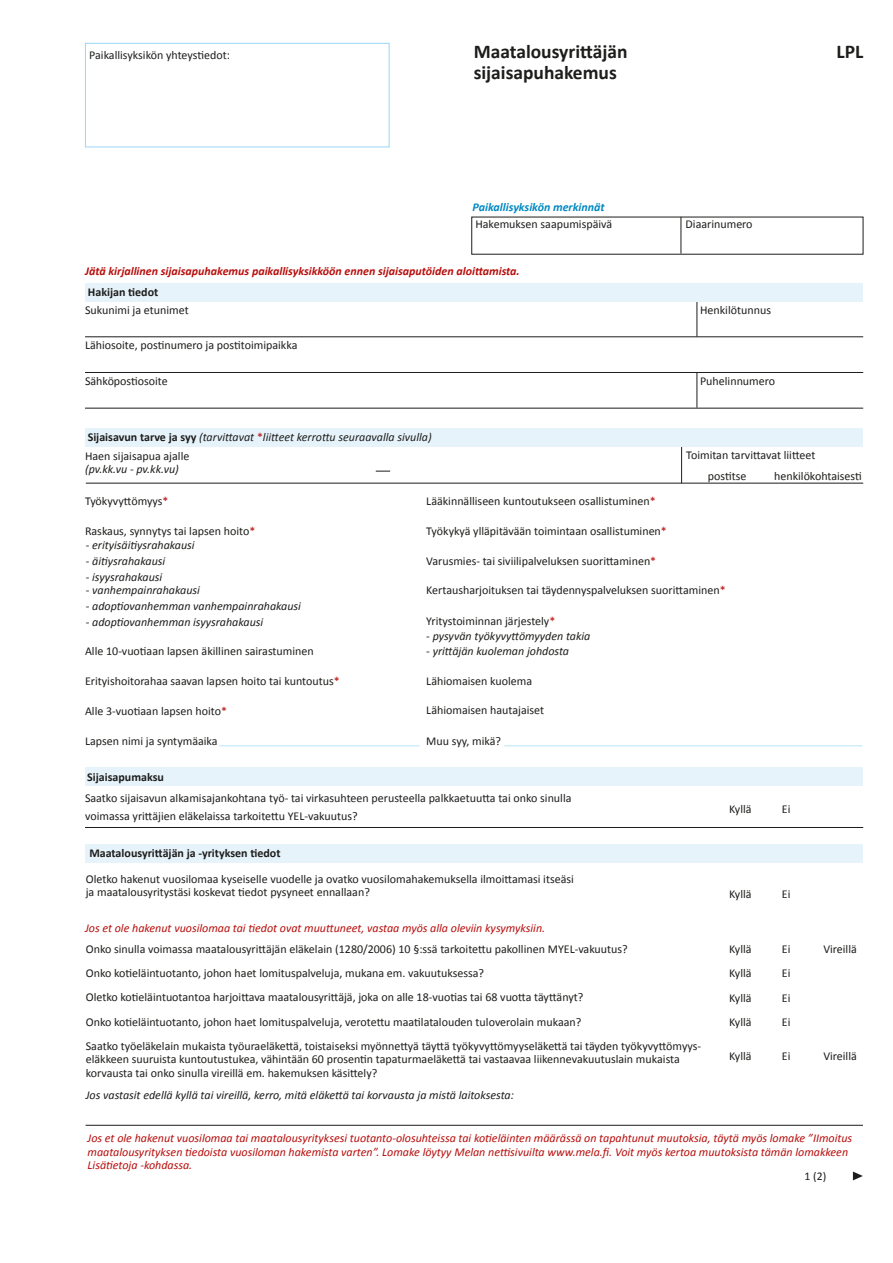
<style>
.page{position:relative;width:893px;height:1263px;background:#fff}
.page>*{position:absolute;margin:0;border:0;box-sizing:border-box;transform-origin:0 0}
.H1_PÄÄOTSIKKO{font:700 19.5px/21px "Calibri";color:#1d1d1b}
.LPL{font:700 19.5px "Calibri";color:#1d1d1b}
.p_LEIPÄ_1{font:12px/13.5px "Calibri";color:#1d1d1b}
.p_LEIPÄ_1-2{font:italic 12px/13.5px "Calibri";color:#b70e0c}
.p_leipä_italic{font:italic 12px "Calibri";color:#1d1d1b}
.p_LEIPÄ_1-3{font:italic 12px "Calibri";color:#1d1d1b}
.p_LEIPÄ_1-4{font:italic 700 12px "Calibri";color:#b70e0c}
.H2_väliotsikko{font:italic 12px "Calibri";color:#1d1d1b}
.H2_väliotsikko-2{font:700 12px "Calibri";color:#1d1d1b}
.t1{font:italic 700 12px "Calibri";color:#0088c2}
.t2{font:11.7px "Calibri";color:#1d1d1b}
.s1{font-weight:700;font-style:normal}
.s2{font-style:normal;color:#b70e0c}
.s3{color:#b70e0c}
</style>
<div class="page">
<hr style="left:681px;top:437px;width:1px;height:46px;background:#1d1d1b">
<hr style="left:86px;top:483px;width:777px;height:1px;background:#1d1d1b">
<div style="left:86px;top:428px;width:777px;height:18px;background:#e7f3fb"></div>
<div style="left:85px;top:844px;width:778px;height:19px;background:#e7f3fb"></div>
<hr style="left:86px;top:1125px;width:777px;height:1px;background:#1d1d1b">
<div style="left:85px;top:43px;width:304px;height:104px;border:1px solid #98d7f7"></div>
<div style="left:85px;top:767px;width:778px;height:19px;background:#e7f3fb"></div>
<hr style="left:85px;top:827px;width:778px;height:1px;background:#1d1d1b">
<svg style="left:376px;top:471px;width:14px;height:1px"></svg>
<hr style="left:219px;top:745px;width:200px;height:1px;background:#bae3fa">
<hr style="left:504px;top:745px;width:358px;height:1px;background:#bae3fa">
<svg style="left:853px;top:1171px;width:10px;height:9px"></svg>
<hr style="left:696px;top:290px;width:1px;height:46px;background:#1d1d1b">
<div style="left:86px;top:283px;width:777px;height:19px;background:#e7f3fb"></div>
<hr style="left:85px;top:336px;width:778px;height:1px;background:#1d1d1b">
<hr style="left:85px;top:372px;width:778px;height:1px;background:#1d1d1b">
<hr style="left:85px;top:408px;width:778px;height:1px;background:#1d1d1b">
<hr style="left:696px;top:373px;width:1px;height:35px;background:#1d1d1b">
<hr style="left:681px;top:217px;width:1px;height:36px;background:#1d1d1b">
<p class="p_LEIPÄ_1" style="left:89px;top:48px;width:142px">Paikallisyksikön yhteystiedot:</p>
<h1 class="H1_PÄÄOTSIKKO" style="left:474px;top:41px;width:155px">Maatalousyrittäjän sijaisapuhakemus</h1>
<p class="t1" style="left:473px;top:200px;width:134px">Paikallisyksikön merkinnät</p>
<p class="p_LEIPÄ_1" style="left:475px;top:217px;width:138px">Hakemuksen saapumispäivä</p>
<p class="p_LEIPÄ_1" style="left:686px;top:217px;width:69px">Diaarinumero</p>
<p class="p_LEIPÄ_1-4" style="left:85px;top:263px;width:436px">Jätä kirjallinen sijaisapuhakemus paikallisyksikköön ennen sijaisaputöiden aloittamista.</p>
<h2 class="H2_väliotsikko-2" style="left:88px;top:284px;width:72px">Hakijan tiedot</h2>
<p class="p_LEIPÄ_1" style="left:85px;top:303px;width:105px">Sukunimi ja etunimet</p>
<p class="p_LEIPÄ_1" style="left:85px;top:338px;width:214px">Lähiosoite, postinumero ja postitoimipaikka</p>
<p class="p_LEIPÄ_1" style="left:85px;top:374px;width:84px">Sähköpostiosoite</p>
<h2 class="H2_väliotsikko" style="left:88px;top:429px;width:346px"><span class="s1">Sijaisavun tarve ja syy</span> (tarvittavat <span class="s2">*</span>liitteet kerrottu seuraavalla sivulla)</h2>
<p class="p_LEIPÄ_1" style="left:700px;top:303px;width:72px">Henkilötunnus</p>
<p class="p_LEIPÄ_1" style="left:700px;top:374px;width:77px">Puhelinnumero</p>
<p class="LPL" style="left:836px;top:39px;width:28px">LPL</p>
<p class="p_LEIPÄ_1" style="left:85px;top:449px;width:106px">Haen sijaisapua ajalle</p>
<p class="p_LEIPÄ_1-3" style="left:85px;top:461px;width:95px">(pv.kk.vu - pv.kk.vu)</p>
<p class="p_LEIPÄ_1" style="left:686px;top:448px;width:131px">Toimitan tarvittavat liitteet</p>
<p class="p_LEIPÄ_1" style="left:708px;top:469px;width:40px">postitse</p>
<p class="p_LEIPÄ_1" style="left:774px;top:469px;width:89px">henkilökohtaisesti</p>
<p class="p_LEIPÄ_1" style="left:85px;top:494px;width:85px">Työkyvyttömyys<span class="s3">*</span></p>
<p class="p_LEIPÄ_1" style="left:426px;top:494px;width:231px">Lääkinnälliseen kuntoutukseen osallistuminen<span class="s3">*</span></p>
<p class="p_LEIPÄ_1" style="left:426px;top:524px;width:242px">Työkykyä ylläpitävään toimintaan osallistuminen<span class="s3">*</span></p>
<p class="p_LEIPÄ_1" style="left:426px;top:554px;width:231px">Varusmies- tai siviilipalveluksen suorittaminen<span class="s3">*</span></p>
<p class="p_LEIPÄ_1" style="left:426px;top:583px;width:301px">Kertausharjoituksen tai täydennyspalveluksen suorittaminen<span class="s3">*</span></p>
<p class="p_LEIPÄ_1" style="left:426px;top:614px;width:131px">Yritystoiminnan järjestely<span class="s3">*</span></p>
<p class="p_LEIPÄ_1" style="left:85px;top:524px;width:172px">Raskaus, synnytys tai lapsen hoito<span class="s3">*</span></p>
<p class="p_leipä_italic" style="left:86px;top:537px;width:110px">- erityisäitiysrahakausi</p>
<p class="p_leipä_italic" style="left:86px;top:582px;width:116px">- vanhempainrahakausi</p>
<p class="p_leipä_italic" style="left:86px;top:553px;width:81px">- äitiysrahakausi</p>
<p class="p_leipä_italic" style="left:86px;top:598px;width:217px">- adoptiovanhemman vanhempainrahakausi</p>
<p class="p_leipä_italic" style="left:86px;top:568px;width:78px">- isyysrahakausi</p>
<p class="p_leipä_italic" style="left:86px;top:614px;width:179px">- adoptiovanhemman isyysrahakausi</p>
<p class="p_LEIPÄ_1" style="left:85px;top:644px;width:230px">Alle 10-vuotiaan lapsen äkillinen sairastuminen</p>
<p class="p_LEIPÄ_1" style="left:85px;top:675px;width:256px">Erityishoitorahaa saavan lapsen hoito tai kuntoutus<span class="s3">*</span></p>
<p class="p_LEIPÄ_1" style="left:85px;top:704px;width:144px">Alle 3-vuotiaan lapsen hoito<span class="s3">*</span></p>
<p class="p_LEIPÄ_1" style="left:85px;top:734px;width:134px">Lapsen nimi ja syntymäaika</p>
<p class="p_leipä_italic" style="left:426px;top:627px;width:166px">- pysyvän työkyvyttömyyden takia</p>
<p class="p_leipä_italic" style="left:426px;top:642px;width:144px">- yrittäjän kuoleman johdosta</p>
<p class="p_LEIPÄ_1" style="left:426px;top:675px;width:107px">Lähiomaisen kuolema</p>
<p class="p_LEIPÄ_1" style="left:426px;top:703px;width:119px">Lähiomaisen hautajaiset</p>
<p class="p_LEIPÄ_1" style="left:426px;top:735px;width:76px">Muu syy, mikä?</p>
<h2 class="H2_väliotsikko-2" style="left:87px;top:769px;width:78px">Sijaisapumaksu</h2>
<p class="p_LEIPÄ_1" style="left:85px;top:789px;width:488px;line-height:18px">Saatko sijaisavun alkamisajankohtana työ- tai virkasuhteen perusteella palkkaetuutta tai onko sinulla voimassa yrittäjien eläkelaissa tarkoitettu YEL-vakuutus?</p>
<h2 class="H2_väliotsikko-2" style="left:89px;top:846px;width:193px">Maatalousyrittäjän ja -yrityksen tiedot</h2>
<p class="p_LEIPÄ_1" style="left:86px;top:872px;width:490px">Oletko hakenut vuosilomaa kyseiselle vuodelle ja ovatko vuosilomahakemuksella ilmoittamasi itseäsi ja maatalousyritystäsi koskevat tiedot pysyneet ennallaan?</p>
<p class="p_LEIPÄ_1-2" style="left:85px;top:920px;width:462px">Jos et ole hakenut vuosilomaa tai tiedot ovat muuttuneet, vastaa myös alla oleviin kysymyksiin.</p>
<p class="p_LEIPÄ_1" style="left:86px;top:942px;width:543px">Onko sinulla voimassa maatalousyrittäjän eläkelain (1280/2006) 10 §:ssä tarkoitettu pakollinen MYEL-vakuutus?</p>
<p class="p_LEIPÄ_1" style="left:86px;top:966px;width:400px">Onko kotieläintuotanto, johon haet lomituspalveluja, mukana em. vakuutuksessa?</p>
<p class="p_LEIPÄ_1" style="left:86px;top:991px;width:499px">Oletko kotieläintuotantoa harjoittava maatalousyrittäjä, joka on alle 18-vuotias tai 68 vuotta täyttänyt?</p>
<p class="p_LEIPÄ_1" style="left:86px;top:1016px;width:497px">Onko kotieläintuotanto, johon haet lomituspalveluja, verotettu maatilatalouden tuloverolain mukaan?</p>
<p class="p_LEIPÄ_1" style="left:86px;top:1039px;width:616px">Saatko työeläkelain mukaista työuraeläkettä, toistaiseksi myönnettyä täyttä työkyvyttömyyseläkettä tai täyden työkyvyttömyys&shy;eläkkeen suuruista kuntoutustukea, vähintään 60 prosentin tapaturmaeläkettä tai vastaavaa liikennevakuutuslain mukaista korvausta tai onko sinulla vireillä em. hakemuksen käsittely?</p>
<p class="p_LEIPÄ_1-3" style="left:86px;top:1086px;width:430px">Jos vastasit edellä kyllä tai vireillä, kerro, mitä eläkettä tai korvausta ja mistä laitoksesta:</p>
<p class="p_LEIPÄ_1" style="left:729px;top:802px;width:24px">Kyllä</p>
<p class="p_LEIPÄ_1" style="left:729px;top:888px;width:24px">Kyllä</p>
<p class="p_LEIPÄ_1" style="left:729px;top:942px;width:24px">Kyllä</p>
<p class="p_LEIPÄ_1" style="left:729px;top:966px;width:24px">Kyllä</p>
<p class="p_LEIPÄ_1" style="left:729px;top:991px;width:24px">Kyllä</p>
<p class="p_LEIPÄ_1" style="left:729px;top:1015px;width:24px">Kyllä</p>
<p class="p_LEIPÄ_1" style="left:729px;top:1050px;width:24px">Kyllä</p>
<p class="p_LEIPÄ_1" style="left:782px;top:802px;width:10px">Ei</p>
<p class="p_LEIPÄ_1" style="left:782px;top:888px;width:10px">Ei</p>
<p class="p_LEIPÄ_1" style="left:782px;top:942px;width:10px">Ei</p>
<p class="p_LEIPÄ_1" style="left:782px;top:966px;width:10px">Ei</p>
<p class="p_LEIPÄ_1" style="left:782px;top:991px;width:10px">Ei</p>
<p class="p_LEIPÄ_1" style="left:782px;top:1015px;width:10px">Ei</p>
<p class="p_LEIPÄ_1" style="left:782px;top:1050px;width:10px">Ei</p>
<p class="p_LEIPÄ_1" style="left:823px;top:942px;width:35px">Vireillä</p>
<p class="p_LEIPÄ_1" style="left:823px;top:1050px;width:35px">Vireillä</p>
<p class="p_LEIPÄ_1-2" style="left:88px;top:1131px;width:766px">Jos et ole hakenut vuosilomaa tai maatalousyrityksesi tuotanto-olosuhteissa tai kotieläinten määrässä on tapahtunut muutoksia, täytä myös lomake ”IImoitus maatalousyrityksen tiedoista vuosiloman hakemista varten”. Lomake löytyy Melan nettisivuilta www.mela.fi. Voit myös kertoa muutoksista tämän lomakkeen<br>Lisätietoja -kohdassa.</p>
<p class="t2" style="left:804px;top:1169px;width:23px">1 (2)</p>
</div>
